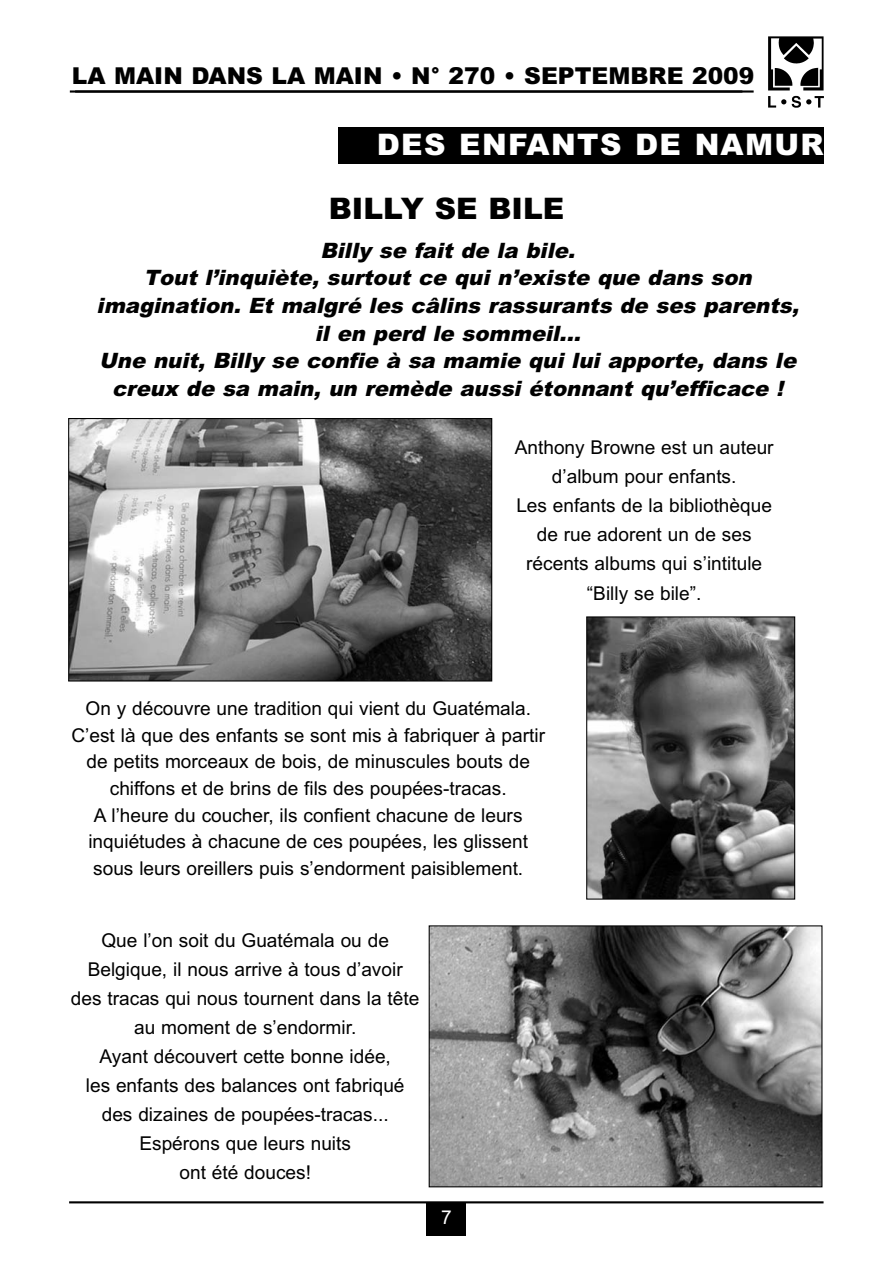
<style>
.page{position:relative;width:893px;height:1263px;background:#fff}
.page>*{position:absolute;margin:0;border:0;box-sizing:border-box;transform-origin:0 0}
.t1{font:900 29.7px "Arial";letter-spacing:.045em;color:#fff}
.t2{font:900 29.7px "Arial";color:#000}
.t3{font:900 23.25px "Arial";color:#000}
.t4{font:italic 900 21.15px/27.6px "Arial";color:#000;text-align:center}
.t5{font:19.05px/29px "Arial";color:#000;text-align:center}
.t6{font:19.05px "Arial";color:#fff}
</style>
<div class="page">
<div style="left:427px;top:1202px;width:39px;height:34px;background:#000"></div>
<hr style="left:69px;top:1201px;width:754px;height:2px;background:#000">
<img style="left:768px;top:36px;width:56px;height:72px">
<hr style="left:70px;top:90px;width:684px;height:3px;background:#000">
<div style="left:338px;top:127px;width:485px;height:36px;background:#000"></div>
<img style="left:70px;top:420px;width:420px;height:260px">
<div style="left:68px;top:418px;width:424px;height:264px;border:1px solid #000"></div>
<img style="left:588px;top:618px;width:205px;height:280px">
<div style="left:586px;top:616px;width:209px;height:284px;border:1px solid #000"></div>
<img style="left:431px;top:927px;width:389px;height:258px">
<div style="left:429px;top:925px;width:393px;height:262px;border:1px solid #000"></div>
<p class="t3" style="left:72px;top:67px;width:684px">LA MAIN DANS LA MAIN • N° 270 • SEPTEMBRE 2009</p>
<h1 class="t1" style="left:377px;top:134px;width:448px">DES ENFANTS DE NAMUR</h1>
<h1 class="t2" style="left:329px;top:197px;width:237px">BILLY SE BILE</h1>
<p class="t4" style="left:97px;top:239px;width:708px">Billy se fait de la bile.<br>Tout l’inquiète, surtout ce qui n’existe que dans son imagination. Et malgré les câlins rassurants de ses parents, il en perd le sommeil...<br>Une nuit, Billy se confie à sa mamie qui lui apporte, dans le creux de sa main, un remède aussi étonnant qu’efficace !</p>
<p class="t5" style="left:515px;top:434px;width:260px">Anthony Browne est un auteur d’album pour enfants.<br>Les enfants de la bibliothèque de rue adorent un de ses récents albums qui s’intitule “Billy se bile”.</p>
<p class="t5" style="left:71px;top:697px;width:475px;line-height:26.7px">On y découvre une tradition qui vient du Guatémala.<br>C’est là que des enfants se sont mis à fabriquer à partir de petits morceaux de bois, de minuscules bouts de chiffons et de brins de fils des poupées-tracas.<br>A l’heure du coucher, ils confient chacune de leurs inquiétudes à chacune de ces poupées, les glissent sous leurs oreillers puis s’endorment paisiblement.</p>
<p class="t5" style="left:71px;top:928px;width:350px">Que l’on soit du Guatémala ou de<br>Belgique, il nous arrive à tous d’avoir des tracas qui nous tournent dans la tête au moment de s’endormir.<br>Ayant découvert cette bonne idée,<br>les enfants des balances ont fabriqué des dizaines de poupées-tracas...<br>Espérons que leurs nuits<br>ont été douces!</p>
<p class="t6" style="left:441px;top:1210px;width:12px">7</p>
</div>
